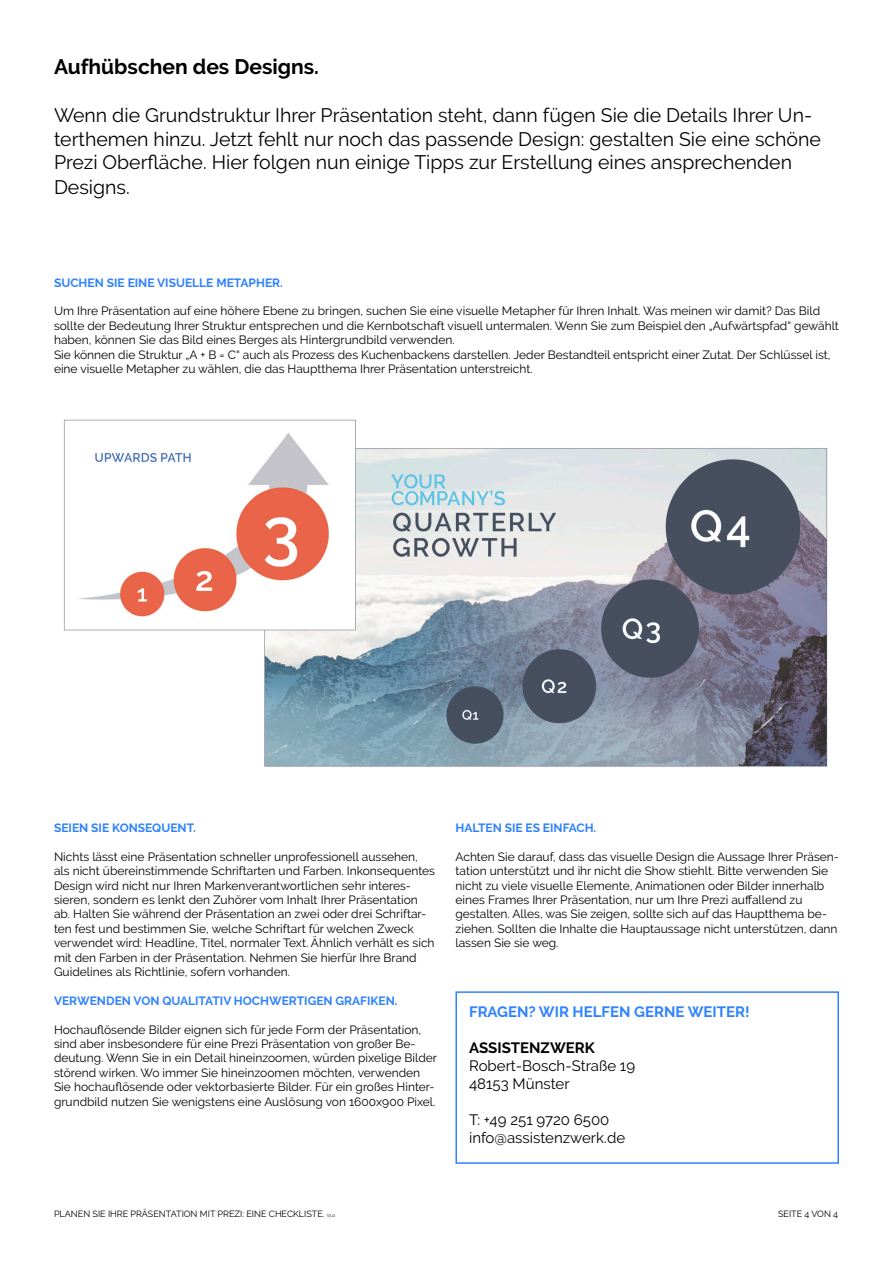
<style>
.page{position:relative;width:893px;height:1263px;background:#fff}
.page>*{position:absolute;margin:0;border:0;box-sizing:border-box;transform-origin:0 0}
.t1{font:700 21px "Raleway";color:#000}
.t2{font:19.5px/23.4px "Raleway";color:#000}
.t3{font:15px "Raleway";color:#000}
.t4{font:700 15px "Raleway";color:#3082ff}
.t5{font:700 15px "Raleway";color:#000}
.t6{font:12px/14.4px "Raleway";color:#000}
.t7{font:700 12px "Raleway";color:#3082ff}
.t8{font:9px "Raleway";color:#000}
.s1{font-size:4.5px}
</style>
<div class="page">
<img style="left:63px;top:419px;width:765px;height:348px">
<div style="left:455px;top:991px;width:384px;height:173px;border:2px solid #3082ff"></div>
<p class="t1" style="left:54px;top:54px;width:267px">Aufhübschen des Designs.</p>
<p class="t2" style="left:54px;top:104px;width:768px">Wenn die Grundstruktur Ihrer Präsentation steht, dann fügen Sie die Details Ihrer Un&shy;terthemen hinzu. Jetzt fehlt nur noch das passende Design: gestalten Sie eine schöne<br>Prezi Oberfläche. Hier folgen nun einige Tipps zur Erstellung eines ansprechenden</p>
<p class="t2" style="left:54px;top:176px;width:77px">Designs.</p>
<p class="t7" style="left:54px;top:276px;width:230px">SUCHEN SIE EINE VISUELLE METAPHER.</p>
<p class="t6" style="left:54px;top:304px;width:786px">Um Ihre Präsentation auf eine höhere Ebene zu bringen, suchen Sie eine visuelle Metapher für Ihren Inhalt. Was meinen wir damit? Das Bild sollte der Bedeutung Ihrer Struktur entsprechen und die Kernbotschaft visuell untermalen. Wenn Sie zum Beispiel den „Aufwärtspfad“ gewählt haben, können Sie das Bild eines Berges als Hintergrundbild verwenden.</p>
<p class="t6" style="left:54px;top:347px;width:778px">Sie können die Struktur „A + B = C“ auch als Prozess des Kuchenbackens darstellen. Jeder Bestandteil entspricht einer Zutat. Der Schlüssel ist, eine visuelle Metapher zu wählen, die das Hauptthema Ihrer Präsentation unterstreicht.</p>
<p class="t7" style="left:54px;top:821px;width:144px">SEIEN SIE KONSEQUENT.</p>
<p class="t6" style="left:54px;top:849px;width:383px">Nichts lässt eine Präsentation schneller unprofessionell aussehen, als nicht übereinstimmende Schriftarten und Farben. Inkonsequentes Design wird nicht nur Ihren Markenverantwortlichen sehr interes&shy;sieren, sondern es lenkt den Zuhörer vom Inhalt Ihrer Präsentation ab. Halten Sie während der Präsentation an zwei oder drei Schriftar&shy;ten fest und bestimmen Sie, welche Schriftart für welchen Zweck verwendet wird: Headline, Titel, normaler Text. Ähnlich verhält es sich mit den Farben in der Präsentation. Nehmen Sie hierfür Ihre Brand Guidelines als Richtlinie, sofern vorhanden.</p>
<p class="t7" style="left:54px;top:994px;width:345px">VERWENDEN VON QUALITATIV HOCHWERTIGEN GRAFIKEN.</p>
<p class="t6" style="left:54px;top:1022px;width:385px">Hochauflösende Bilder eignen sich für jede Form der Präsentation, sind aber insbesondere für eine Prezi Präsentation von großer Be&shy;deutung. Wenn Sie in ein Detail hineinzoomen, würden pixelige Bilder störend wirken. Wo immer Sie hineinzoomen möchten, verwenden Sie hochauflösende oder vektorbasierte Bilder. Für ein großes Hinter&shy;grundbild nutzen Sie wenigstens eine Auslösung von 1600x900 Pixel.</p>
<p class="t7" style="left:455px;top:821px;width:142px">HALTEN SIE ES EINFACH.</p>
<p class="t6" style="left:455px;top:849px;width:385px">Achten Sie darauf, dass das visuelle Design die Aussage Ihrer Präsen&shy;tation unterstützt und ihr nicht die Show stiehlt. Bitte verwenden Sie nicht zu viele visuelle Elemente, Animationen oder Bilder innerhalb eines Frames Ihrer Präsentation, nur um Ihre Prezi auffallend zu gestalten. Alles, was Sie zeigen, sollte sich auf das Hauptthema be&shy;ziehen. Sollten die Inhalte die Hauptaussage nicht unterstützen, dann lassen Sie sie weg.</p>
<p class="t4" style="left:469px;top:1003px;width:282px">FRAGEN? WIR HELFEN GERNE WEITER!</p>
<p class="t5" style="left:469px;top:1039px;width:127px">ASSISTENZWERK</p>
<p class="t3" style="left:469px;top:1057px;width:168px">Robert-Bosch-Straße 19</p>
<p class="t3" style="left:469px;top:1075px;width:102px">48153 Münster</p>
<p class="t3" style="left:469px;top:1111px;width:142px">T: +49 251 9720 6500</p>
<p class="t3" style="left:469px;top:1129px;width:157px">info@assistenzwerk.de</p>
<p class="t8" style="left:54px;top:1209px;width:283px">PLANEN SIE IHRE PRÄSENTATION MIT PREZI: EINE CHECKLISTE. <span class="s1">V1.0</span></p>
<p class="t8" style="left:778px;top:1209px;width:62px">SEITE 4 VON 4</p>
</div>
